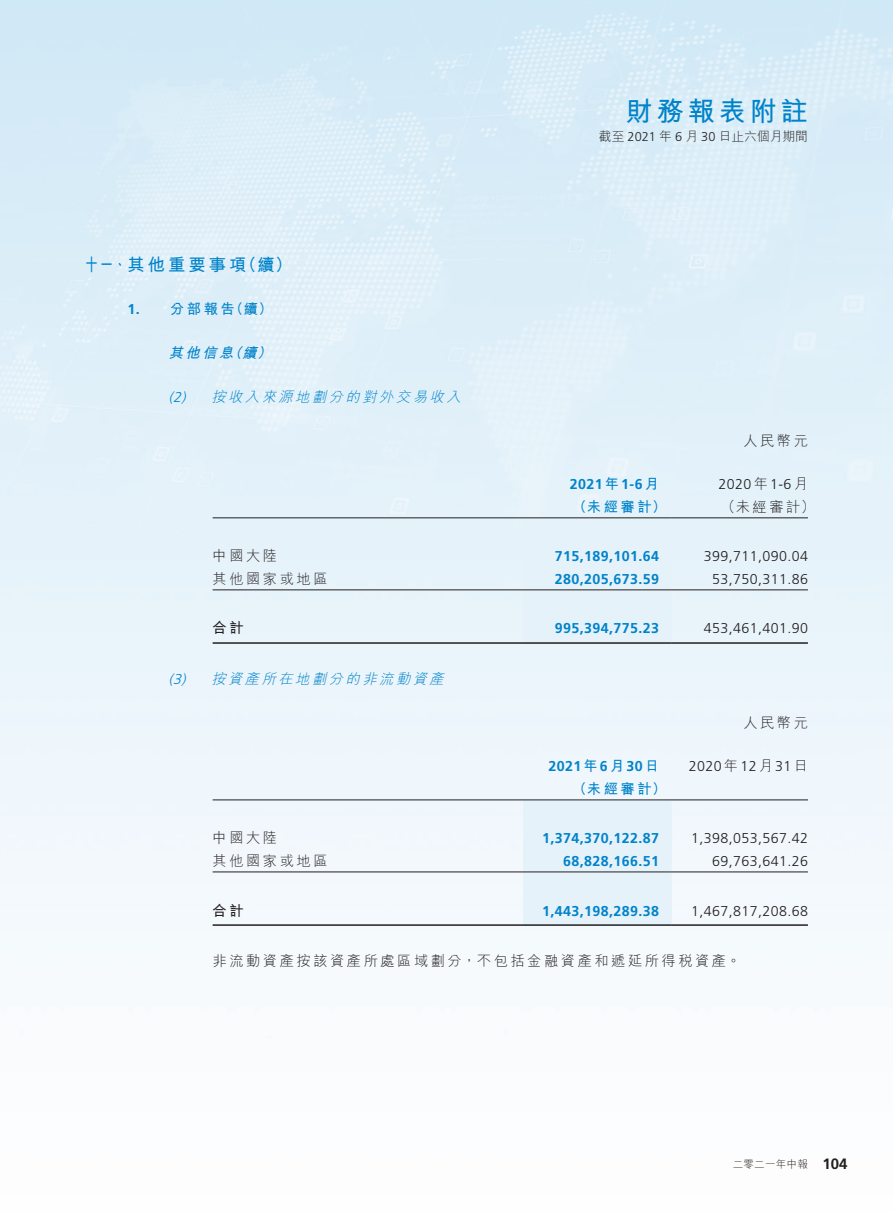
<style>
.page{position:relative;width:893px;height:1212px;background:#fff}
.page>*{position:absolute;margin:0;border:0;box-sizing:border-box;transform-origin:0 0}
.t1{font:700 27px "M Hei HK";letter-spacing:.15em;color:#0083ca}
._01_Heading_1{font:700 17.25px "M Hei HK";letter-spacing:.18em;color:#0083ca;scale:.75 1}
._01_Heading_1-2{font:700 17.25px "M Hei HK";letter-spacing:.18em;color:#0083ca}
.t2{font:700 15px "Frutiger LT Std";color:#231f20}
._50_Table_Body{font:300 14.25px "Frutiger LT Std";letter-spacing:.03em;color:#231f20}
._50_Table_Body-2{font:700 14.25px "Frutiger LT Std";letter-spacing:.03em;color:#0083ca}
._00_Body_text{font:300 14.25px "M Hei HK";letter-spacing:.18em;color:#231f20}
._04_Heading_4{font:italic 300 14.25px "M Hei HK";color:#0083ca}
._50_Table_Body-3{font:300 14.25px "M Hei HK";letter-spacing:.18em;color:#231f20}
._50_Table_Body-4{font:700 14.25px "M Hei HK";letter-spacing:.18em;color:#0083ca}
._02_Heading_2{font:700 14.25px "M Hei HK";color:#0083ca}
._03_Heading_3{font:italic 700 14.25px "M Hei HK";color:#0083ca}
._04_Heading_4-2{font:italic 300 14.25px "Frutiger LT Std";color:#0083ca}
._50_Table_Body-5{font:700 14.25px "M Hei HK";color:#231f20}
._02_Heading_2-2{font:700 14.25px "Frutiger LT Std";color:#0083ca}
.t3{font:300 12.75px "M Hei HK";color:#231f20}
.t4{font:300 10.5px "M Hei HK";letter-spacing:.03em;color:#231f20}
.s1{font-family:"Frutiger LT Std"}
.s2{font-family:"M Hei HK"}
</style>
<div class="page">
<div style="left:523px;top:518px;width:149px;height:124px;background:#e6f2fa"></div>
<hr style="left:213px;top:517px;width:310px;height:1px;background:#231f20">
<hr style="left:523px;top:517px;width:149px;height:1px;background:#231f20">
<hr style="left:672px;top:517px;width:136px;height:1px;background:#231f20">
<hr style="left:213px;top:589px;width:310px;height:1px;background:#231f20">
<hr style="left:523px;top:589px;width:149px;height:1px;background:#231f20">
<hr style="left:672px;top:589px;width:136px;height:1px;background:#231f20">
<hr style="left:213px;top:642px;width:310px;height:2px;background:#231f20">
<hr style="left:523px;top:642px;width:149px;height:2px;background:#231f20">
<hr style="left:672px;top:642px;width:136px;height:2px;background:#231f20">
<div style="left:523px;top:800px;width:149px;height:124px;background:#e6f2fa"></div>
<hr style="left:213px;top:799px;width:310px;height:1px;background:#231f20">
<hr style="left:523px;top:799px;width:149px;height:1px;background:#231f20">
<hr style="left:672px;top:799px;width:136px;height:1px;background:#231f20">
<hr style="left:213px;top:871px;width:310px;height:1px;background:#231f20">
<hr style="left:523px;top:871px;width:149px;height:1px;background:#231f20">
<hr style="left:672px;top:871px;width:136px;height:1px;background:#231f20">
<hr style="left:213px;top:924px;width:310px;height:2px;background:#231f20">
<hr style="left:523px;top:924px;width:149px;height:2px;background:#231f20">
<hr style="left:672px;top:924px;width:136px;height:2px;background:#231f20">
<h1 class="t1" style="left:626px;top:91px;width:184px">財務報表附註</h1>
<p class="_01_Heading_1" style="left:85px;top:252px;width:217px">十一、其他重要事項</p>
<p class="_02_Heading_2" style="left:229px;top:299px;width:45px">（續(</p>
<p class="_01_Heading_1-2" style="left:240px;top:252px;width:54px">（續(</p>
<p class="_02_Heading_2" style="left:170px;top:299px;width:66px">分部報告</p>
<p class="_02_Heading_2-2" style="left:128px;top:301px;width:14px">1.</p>
<p class="_03_Heading_3" style="left:169px;top:342px;width:94px">其他信息續</p>
<p class="_03_Heading_3" style="left:228px;top:342px;width:20px">（</p>
<p class="_04_Heading_4" style="left:211px;top:389px;width:254px">按收入來源地劃分的對外交易收入</p>
<p class="_03_Heading_3" style="left:257px;top:342px;width:20px">(</p>
<p class="_04_Heading_4-2" style="left:169px;top:389px;width:18px">2(</p>
<p class="_04_Heading_4-2" style="left:181px;top:389px;width:9px">)</p>
<p class="_50_Table_Body-3" style="left:213px;top:549px;width:66px">中國大陸</p>
<p class="_04_Heading_4-2" style="left:169px;top:671px;width:18px">3(</p>
<p class="_04_Heading_4-2" style="left:181px;top:671px;width:9px">)</p>
<p class="_50_Table_Body-3" style="left:213px;top:571px;width:116px">其他國家或地區</p>
<p class="_50_Table_Body-5" style="left:213px;top:618px;width:33px">合計</p>
<p class="_04_Heading_4" style="left:211px;top:671px;width:237px">按資產所在地劃分的非流動資產</p>
<p class="_50_Table_Body-3" style="left:213px;top:831px;width:66px">中國大陸</p>
<p class="_50_Table_Body-3" style="left:213px;top:853px;width:116px">其他國家或地區</p>
<p class="t3" style="left:599px;top:130px;width:210px">截至 <span class="s1">2021</span> 年 <span class="s1">6</span> 月 <span class="s1">30</span> 日止六個月期間</p>
<p class="_50_Table_Body-2" style="left:570px;top:476px;width:91px">2021<span class="s2">年</span>1-6<span class="s2">月</span></p>
<p class="_00_Body_text" style="left:743px;top:433px;width:66px">人民幣元</p>
<p class="_50_Table_Body" style="left:719px;top:476px;width:91px">2020 <span class="s2">年</span>1-6<span class="s2">月</span></p>
<p class="_50_Table_Body-4" style="left:572px;top:496px;width:95px">（未經審計）</p>
<p class="_50_Table_Body-3" style="left:721px;top:499px;width:95px">（未經審計(</p>
<p class="_50_Table_Body-2" style="left:555px;top:548px;width:106px">715,189,101.64</p>
<p class="_50_Table_Body" style="left:704px;top:548px;width:106px">399,711,090.04</p>
<p class="_50_Table_Body-2" style="left:555px;top:571px;width:106px">280,205,673.59</p>
<p class="_50_Table_Body" style="left:712px;top:571px;width:97px">53,750,311.86</p>
<p class="_50_Table_Body-2" style="left:555px;top:620px;width:106px">995,394,775.23</p>
<p class="_50_Table_Body" style="left:704px;top:620px;width:106px">453,461,401.90</p>
<p class="_50_Table_Body-2" style="left:548px;top:758px;width:112px">2021<span class="s2">年</span>6<span class="s2">月</span>30<span class="s2">日</span></p>
<p class="_50_Table_Body-4" style="left:572px;top:778px;width:95px">（未經審計(</p>
<p class="_50_Table_Body-2" style="left:542px;top:830px;width:118px">1,374,370,122.87</p>
<p class="_50_Table_Body-2" style="left:563px;top:853px;width:97px">68,828,166.51</p>
<p class="_00_Body_text" style="left:743px;top:715px;width:66px">人民幣元</p>
<p class="_50_Table_Body" style="left:689px;top:758px;width:121px">2020<span class="s2">年</span>12<span class="s2">月</span>31<span class="s2">日</span></p>
<p class="_50_Table_Body" style="left:691px;top:830px;width:118px">1,398,053,567.42</p>
<p class="_50_Table_Body" style="left:712px;top:853px;width:97px">69,763,641.26</p>
<p class="_50_Table_Body-5" style="left:213px;top:900px;width:33px">合計</p>
<p class="_00_Body_text" style="left:213px;top:953px;width:530px">非流動資產按該資產所處區域劃分，不包括金融資產和遞延所得稅資產。</p>
<p class="_50_Table_Body-2" style="left:542px;top:902px;width:118px">1,443,198,289.38</p>
<p class="_50_Table_Body" style="left:691px;top:902px;width:118px">1,467,817,208.68</p>
<p class="t4" style="left:733px;top:1159px;width:77px">二零二一年中報</p>
<p class="t2" style="left:822px;top:1154px;width:27px">104</p>
</div>
